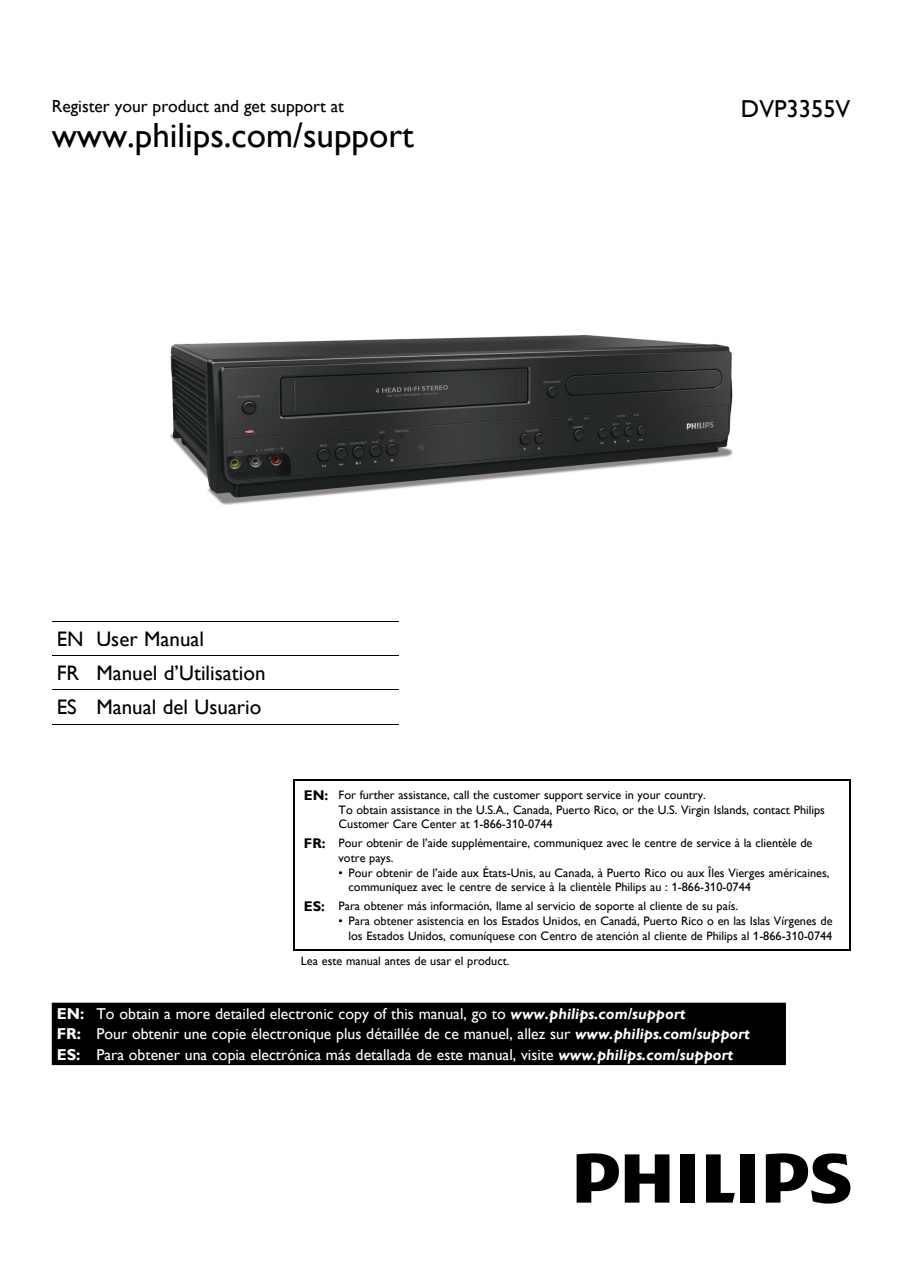
<style>
.page{position:relative;width:903px;height:1276px;background:#fff}
.page>*{position:absolute;margin:0;border:0;box-sizing:border-box;transform-origin:0 0}
.t1{font:35px "Gill Sans Alt One WGL";color:#000}
.t2{font:24.5px "Gill Sans Alt One WGL";color:#000}
.t3{font:21px/34.3px "Gill Sans Alt One WGL";color:#000}
.t4{font:17.5px "Gill Sans Alt One WGL";color:#000}
.t5{font:15.75px/20.8px "Gill Sans Alt One WGL";color:#fff}
.t6{font:12.25px/14.9px "Gill Sans Alt One WGL";color:#000}
.s1{font-weight:700;font-size:14px}
.s2{font-weight:700}
.s3{font-weight:700;font-style:italic}
</style>
<div class="page">
<svg style="left:625px;top:1154px;width:45px;height:48px"></svg>
<svg style="left:706px;top:1154px;width:29px;height:48px"></svg>
<div style="left:680px;top:1154px;width:15px;height:48px;background:#000"></div>
<div style="left:740px;top:1154px;width:15px;height:48px;background:#000"></div>
<svg style="left:766px;top:1153px;width:84px;height:50px"></svg>
<svg style="left:577px;top:1153px;width:42px;height:49px"></svg>
<img style="left:170px;top:335px;width:563px;height:170px">
<hr style="left:52px;top:621px;width:346px;height:1px;background:#000">
<hr style="left:52px;top:655px;width:346px;height:1px;background:#000">
<hr style="left:52px;top:689px;width:346px;height:1px;background:#000">
<hr style="left:52px;top:724px;width:346px;height:1px;background:#000">
<hr style="left:293px;top:779px;width:41px;height:2px;background:#000">
<hr style="left:293px;top:781px;width:2px;height:52px;background:#000">
<hr style="left:334px;top:779px;width:516px;height:2px;background:#000">
<hr style="left:849px;top:781px;width:1px;height:52px;background:#000">
<hr style="left:293px;top:833px;width:2px;height:63px;background:#000">
<hr style="left:849px;top:833px;width:1px;height:63px;background:#000">
<hr style="left:293px;top:896px;width:2px;height:52px;background:#000">
<hr style="left:849px;top:896px;width:1px;height:52px;background:#000">
<hr style="left:293px;top:948px;width:557px;height:2px;background:#000">
<div style="left:52px;top:1002px;width:734px;height:63px;background:#000"></div>
<h3 class="t4" style="left:52px;top:95px;width:294px">Register your product and get support at</h3>
<h1 class="t1" style="left:52px;top:114px;width:364px">www.philips.com/support</h1>
<h3 class="t3" style="left:57px;top:621px;width:210px">EN User Manual<br>FR Manuel d’Utilisation<br>ES Manual del Usuario</h3>
<h2 class="t2" style="left:741px;top:94px;width:111px">DVP3355V</h2>
<p class="t6" style="left:339px;top:787px;width:488px;text-indent:-35px"><span class="s1">EN:</span> For further assistance, call the customer support service in your country.<br>To obtain assistance in the U.S.A., Canada, Puerto Rico, or the U.S. Virgin Islands, contact Philips<br>Customer Care Center at 1-866-310-0744</p>
<p class="t6" style="left:339px;top:835px;width:475px;text-indent:-35px"><span class="s1">FR:</span> Pour obtenir de l’aide supplémentaire, communiquez avec le centre de service à la clientèle de votre pays.</p>
<p class="t6" style="left:349px;top:865px;width:482px;text-indent:-10px">• Pour obtenir de l’aide aux États-Unis, au Canada, à Puerto Rico ou aux Îles Vierges américaines, communiquez avec le centre de service à la clientèle Philips au : 1-866-310-0744</p>
<p class="t6" style="left:304px;top:898px;width:436px"><span class="s1">ES:</span> Para obtener más información, llame al servicio de soporte al cliente de su país.</p>
<p class="t6" style="left:339px;top:913px;width:495px;text-align:right">• Para obtener asistencia en los Estados Unidos, en Canadá, Puerto Rico o en las Islas Vírgenes de los Estados Unidos, comuníquese con Centro de atención al cliente de Philips al 1-866-310-0744</p>
<p class="t6" style="left:301px;top:953px;width:210px">Lea este manual antes de usar el product.</p>
<p class="t5" style="left:57px;top:1002px;width:695px"><span class="s2">EN:</span> To obtain a more detailed electronic copy of this manual, go to <span class="s3">www.philips.com/support<br></span><span class="s2">FR:</span> Pour obtenir une copie électronique plus détaillée de ce manuel, allez sur <span class="s3">www.philips.com/support<br></span><span class="s2">ES:</span> Para obtener una copia electrónica más detallada de este manual, visite <span class="s3">www.philips.com/support</span></p>
</div>
